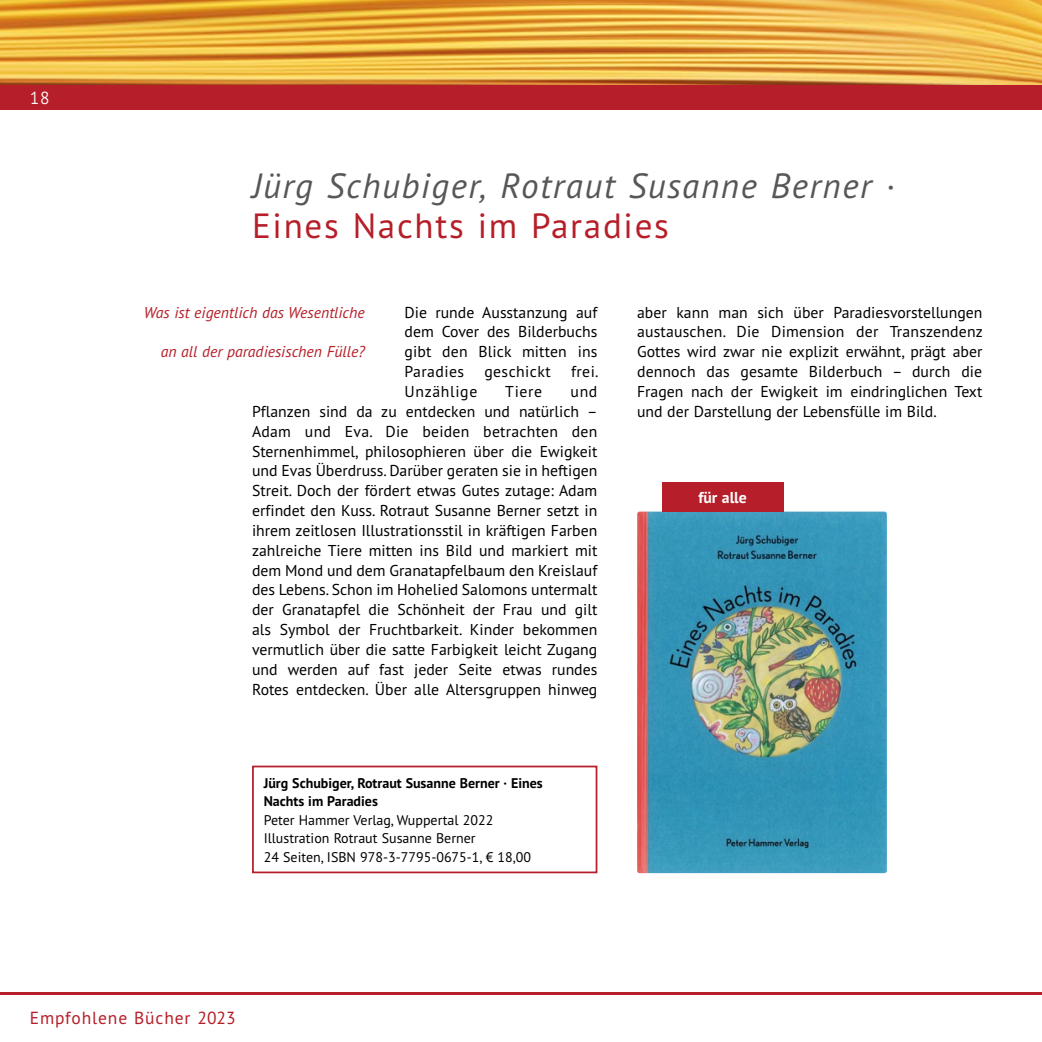
<style>
.page{position:relative;width:1042px;height:1042px;background:#fff}
.page>*{position:absolute;margin:0;border:0;box-sizing:border-box;transform-origin:0 0}
.t1{font:italic 35px "PT Sans Pro";letter-spacing:.045em;color:#575756}
.t2{font:35px "PT Sans Pro";letter-spacing:.05em;color:#b61f29}
.t3{font:17.5px "PT Sans Pro";letter-spacing:.05em;color:#b61f29}
.t4{font:300 17.5px "PT Sans Pro";color:#fff}
.t5{font:15.75px/19.8px "PT Sans Pro";color:#000;text-align:justify}
.t6{font:italic 15.75px "PT Sans Pro";color:#b61f29}
.t7{font:15.75px "PT Sans Pro";letter-spacing:.025em;color:#000}
.t8{font:15.75px "PT Sans Pro";letter-spacing:.04em;color:#000}
.t9{font:700 15.75px "PT Sans Pro";color:#fff}
.t10{font:14px/18.4px "PT Sans Pro";color:#000}
.t11{font:700 14px/18.4px "PT Sans Pro";color:#000}
</style>
<div class="page">
<div style="left:252px;top:765px;width:345px;height:108px;border:2px solid #b61f29"></div>
<img style="left:637px;top:511px;width:250px;height:362px">
<div style="left:662px;top:482px;width:121px;height:29px;background:#b61f29"></div>
<img style="left:0;top:0;width:1042px;height:85px">
<div style="left:0;top:85px;width:1042px;height:25px;background:#b61f29"></div>
<hr style="left:0;top:992px;width:1042px;height:3px;background:#b61f29">
<p class="t4" style="left:30px;top:87px;width:21px">18</p>
<h1 class="t1" style="left:252px;top:163px;width:644px">Jürg Schubiger, Rotraut Susanne Berner ·</h1>
<h1 class="t2" style="left:252px;top:203px;width:418px">Eines Nachts im Paradies</h1>
<p class="t6" style="left:144px;top:302px;width:222px">Was ist eigentlich das Wesentliche</p>
<p class="t6" style="left:161px;top:341px;width:206px">an all der paradiesischen Fülle?</p>
<p class="t5" style="left:404px;top:302px;width:194px">Die runde Ausstanzung auf dem Cover des Bilderbuchs gibt den Blick mitten ins Paradies</p>
<p class="t7" style="left:484px;top:361px;width:68px">geschickt</p>
<p class="t5" style="left:571px;top:361px;width:29px">frei.</p>
<p class="t8" style="left:404px;top:381px;width:74px">Unzählige</p>
<p class="t5" style="left:505px;top:381px;width:38px">Tiere</p>
<p class="t5" style="left:252px;top:381px;width:347px;text-indent:318px">und Pflanzen sind da zu entdecken und natürlich – Adam und Eva. Die beiden betrachten den Sternenhimmel, philosophieren über die Ewigkeit und Evas Überdruss. Darüber geraten sie in heftigen Streit. Doch der fördert etwas Gutes zutage: Adam erfindet den Kuss. Rotraut Susanne Berner setzt in ihrem zeitlosen Illustrationsstil in kräftigen Farben zahlreiche Tiere mitten ins Bild und markiert mit dem Mond und dem Granatapfelbaum den Kreislauf des Lebens. Schon im Hohelied Salomons untermalt der Granatapfel die Schönheit der Frau und gilt als Symbol der Fruchtbarkeit. Kinder bekommen vermutlich über die satte Farbigkeit leicht Zugang und werden auf fast jeder Seite etwas rundes Rotes entdecken. Über alle Altersgruppen hinweg</p>
<p class="t11" style="left:264px;top:774px;width:280px">Jürg Schubiger, Rotraut Susanne Berner · Eines<br>Nachts im Paradies</p>
<p class="t10" style="left:264px;top:810px;width:269px">Peter Hammer Verlag, Wuppertal 2022<br>Illustration Rotraut Susanne Berner<br>24 Seiten, ISBN 978-3-7795-0675-1, € 18,00</p>
<p class="t5" style="left:637px;top:302px;width:347px">aber kann man sich über Paradiesvorstellungen austauschen. Die Dimension der Transzendenz Gottes wird zwar nie explizit erwähnt, prägt aber dennoch das gesamte Bilderbuch – durch die Fragen nach der Ewigkeit im eindringlichen Text und der Darstellung der Lebensfülle im Bild.</p>
<p class="t9" style="left:698px;top:487px;width:50px">für alle</p>
<p class="t3" style="left:30px;top:1006px;width:207px">Empfohlene Bücher 2023</p>
</div>
